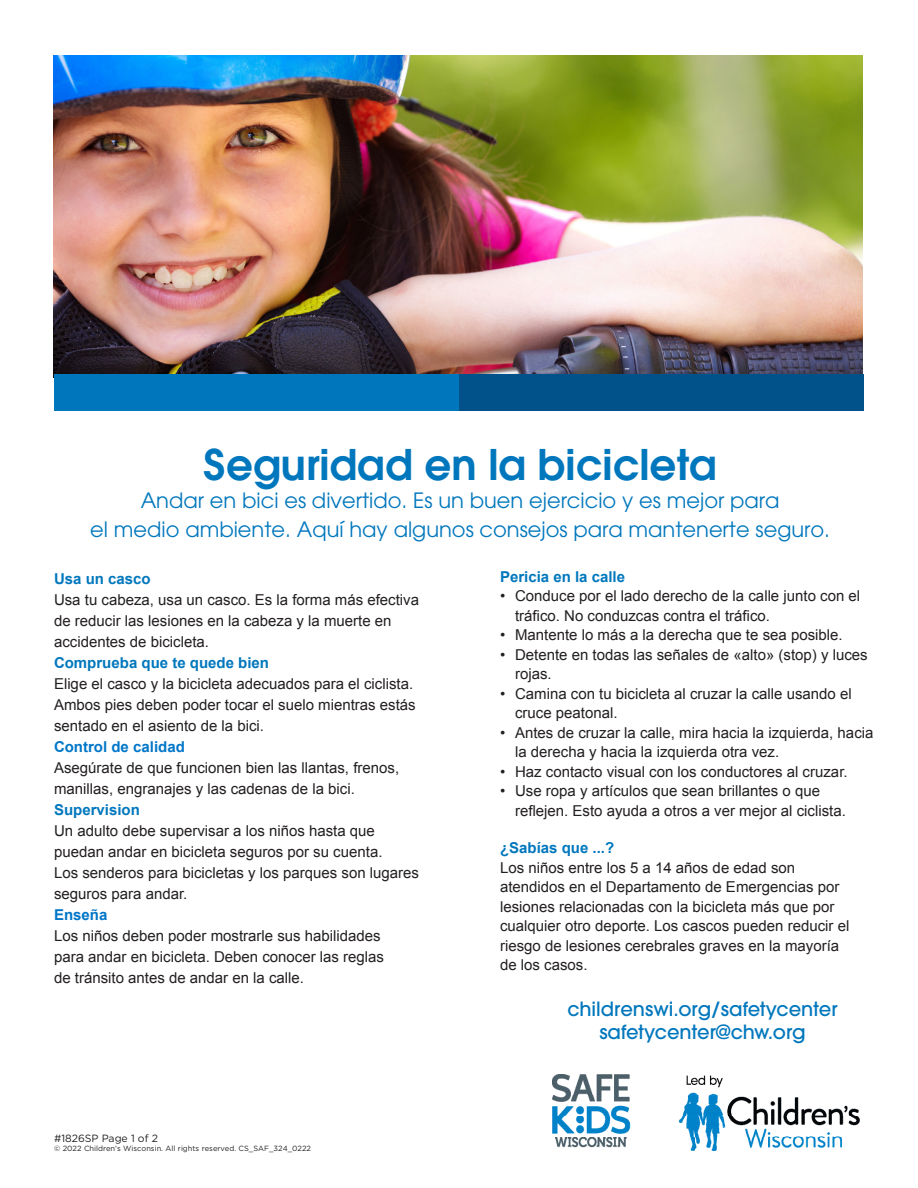
<style>
.page{position:relative;width:918px;height:1188px;background:#fff}
.page>*{position:absolute;margin:0;border:0;box-sizing:border-box;transform-origin:0 0}
.t1{font:600 42px "ITC Avant Garde Pro";color:#0077bd}
.t2{font:21px/28.5px "ITC Avant Garde Pro";color:#0077bd;text-align:center}
.t3{font:500 19.5px "ITC Avant Garde Pro";color:#0077bd}
.t4{font:15px/19.5px "Arial";color:#231f20}
.t5{font:700 15px "Arial";color:#0077bd}
.t6{font:700 15px "Arial";color:#0076c8}
.t7{font:10.5px "Gotham";color:#231f20}
.t8{font:7.5px "Gotham";color:#231f20}
</style>
<div class="page">
<img style="left:53px;top:56px;width:810px;height:322px">
<div style="left:54px;top:374px;width:810px;height:37px;background:#0077bd"></div>
<div style="left:459px;top:374px;width:405px;height:37px;background:#01528b"></div>
<img style="left:552px;top:1074px;width:308px;height:76px">
<p class="t1" style="left:203px;top:437px;width:515px">Seguridad en la bicicleta</p>
<p class="t2" style="left:90px;top:486px;width:741px">Andar en bici es divertido. Es un buen ejercicio y es mejor para<br>el medio ambiente. Aquí hay algunos consejos para mantenerte seguro.</p>
<p class="t5" style="left:54px;top:569px;width:98px">Usa un casco</p>
<p class="t4" style="left:54px;top:589px;width:367px;line-height:21px">Usa tu cabeza, usa un casco. Es la forma más efectiva de reducir las lesiones en la cabeza y la muerte en accidentes de bicicleta.</p>
<p class="t5" style="left:54px;top:653px;width:217px">Comprueba que te quede bien</p>
<p class="t4" style="left:54px;top:673px;width:363px;line-height:21px">Elige el casco y la bicicleta adecuados para el ciclista.<br>Ambos pies deben poder tocar el suelo mientras estás sentado en el asiento de la bici.</p>
<p class="t6" style="left:54px;top:737px;width:132px">Control de calidad</p>
<p class="t4" style="left:54px;top:757px;width:347px;line-height:21px">Asegúrate de que funcionen bien las llantas, frenos, manillas, engranajes y las cadenas de la bici.</p>
<p class="t5" style="left:54px;top:800px;width:87px">Supervision</p>
<p class="t4" style="left:54px;top:820px;width:330px;line-height:21px">Un adulto debe supervisar a los niños hasta que puedan andar en bicicleta seguros por su cuenta.</p>
<p class="t4" style="left:54px;top:862px;width:367px;line-height:21px">Los senderos para bicicletas y los parques son lugares seguros para andar.</p>
<p class="t6" style="left:54px;top:905px;width:55px">Enseña</p>
<p class="t4" style="left:54px;top:925px;width:332px;line-height:21px">Los niños deben poder mostrarle sus habilidades para andar en bicicleta. Deben conocer las reglas de tránsito antes de andar en la calle.</p>
<p class="t3" style="left:567px;top:996px;width:272px">childrenswi.org/safetycenter</p>
<p class="t3" style="left:599px;top:1020px;width:208px">safetycenter@chw.org</p>
<p class="t5" style="left:500px;top:567px;width:127px">Pericia en la calle</p>
<p class="t4" style="left:515px;top:586px;width:347px;text-indent:-15px">• Conduce por el lado derecho de la calle junto con el tráfico. No conduzcas contra el tráfico.</p>
<p class="t4" style="left:500px;top:625px;width:344px">• Mantente lo más a la derecha que te sea posible.</p>
<p class="t4" style="left:515px;top:645px;width:354px;text-indent:-15px">• Detente en todas las señales de «alto» (stop) y luces rojas.</p>
<p class="t4" style="left:515px;top:684px;width:338px;text-indent:-15px">• Camina con tu bicicleta al cruzar la calle usando el cruce peatonal.</p>
<p class="t4" style="left:515px;top:723px;width:360px;text-indent:-15px">• Antes de cruzar la calle, mira hacia la izquierda, hacia la derecha y hacia la izquierda otra vez.</p>
<p class="t4" style="left:500px;top:762px;width:349px">• Haz contacto visual con los conductores al cruzar.</p>
<p class="t4" style="left:515px;top:781px;width:332px;text-indent:-15px">• Use ropa y artículos que sean brillantes o que reflejen. Esto ayuda a otros a ver mejor al ciclista.</p>
<p class="t5" style="left:500px;top:838px;width:116px">¿Sabías que ...?</p>
<p class="t4" style="left:500px;top:858px;width:351px">Los niños entre los 5 a 14 años de edad son atendidos en el Departamento de Emergencias por lesiones relacionadas con la bicicleta más que por cualquier otro deporte. Los cascos pueden reducir el riesgo de lesiones cerebrales graves en la mayoría de los casos.</p>
<p class="t7" style="left:54px;top:1132px;width:106px">#1826SP Page 1 of 2</p>
<p class="t8" style="left:54px;top:1144px;width:259px">© 2022 Children’s Wisconsin. All rights reserved. CS_SAF_324_0222</p>
</div>
